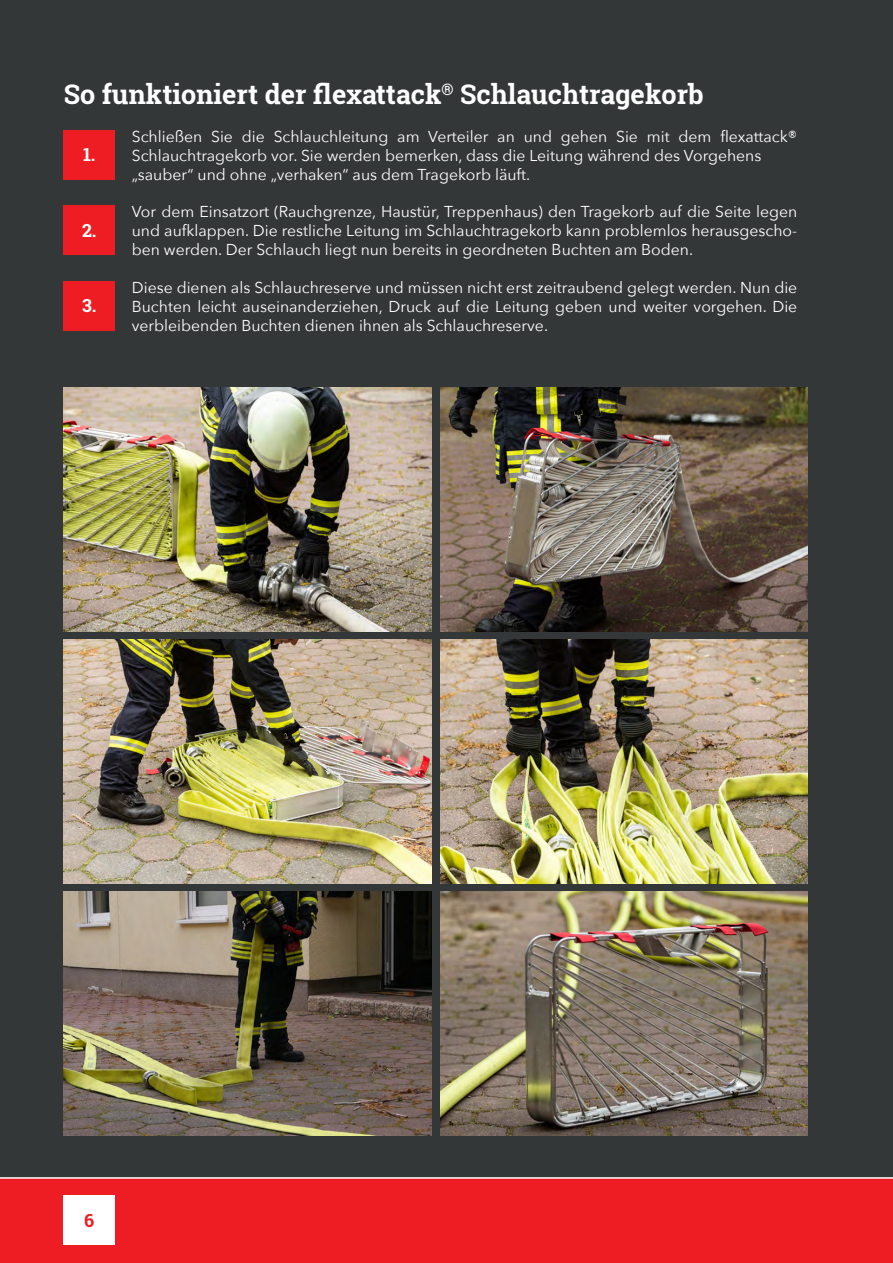
<style>
.page{position:relative;width:893px;height:1263px;background:#fff}
.page>*{position:absolute;margin:0;border:0;box-sizing:border-box;transform-origin:0 0}
.t1{font:700 27px "Roboto Slab";color:#fff}
.t2{font:700 18px "Roboto Slab";color:#fff}
.t3{font:700 18px "Roboto Slab";color:#ee1d23}
.t4{font:15.75px/18.9px "Avenir Next";color:#fff;text-align:justify}
</style>
<div class="page">
<div style="left:0;top:0;width:893px;height:1178px;background:#343738"></div>
<img style="left:440px;top:387px;width:368px;height:244px">
<img style="left:440px;top:640px;width:368px;height:243px">
<img style="left:440px;top:892px;width:368px;height:243px">
<img style="left:64px;top:387px;width:368px;height:244px">
<img style="left:64px;top:640px;width:368px;height:243px">
<img style="left:64px;top:892px;width:368px;height:243px">
<div style="left:64px;top:130px;width:51px;height:50px;background:#ee1d23"></div>
<div style="left:64px;top:205px;width:51px;height:50px;background:#ee1d23"></div>
<div style="left:64px;top:281px;width:51px;height:50px;background:#ee1d23"></div>
<div style="left:0;top:1177px;width:893px;height:86px;background:#ee1d23"></div>
<div style="left:64px;top:1195px;width:51px;height:50px;background:#fff"></div>
<h1 class="t1" style="left:64px;top:76px;width:641px">So funktioniert der flexattack<sup>®</sup> Schlauchtragekorb</h1>
<p class="t2" style="left:83px;top:142px;width:14px">1.</p>
<p class="t4" style="left:132px;top:126px;width:667px;text-align:left">Schließen Sie die Schlauchleitung am Verteiler an und gehen Sie mit dem flexattack®<br>Schlauchtragekorb vor. Sie werden bemerken, dass die Leitung während des Vorgehens „sauber“ und ohne „verhaken“ aus dem Tragekorb läuft.</p>
<p class="t4" style="left:132px;top:202px;width:667px">Vor dem Einsatzort (Rauchgrenze, Haustür, Treppenhaus) den Tragekorb auf die Seite legen und aufklappen. Die restliche Leitung im Schlauchtragekorb kann problemlos herausgescho&shy;ben werden. Der Schlauch liegt nun bereits in geordneten Buchten am Boden.</p>
<p class="t4" style="left:132px;top:277px;width:667px">Diese dienen als Schlauchreserve und müssen nicht erst zeitraubend gelegt werden. Nun die Buchten leicht auseinanderziehen, Druck auf die Leitung geben und weiter vorgehen. Die verbleibenden Buchten dienen ihnen als Schlauchreserve.</p>
<p class="t2" style="left:82px;top:218px;width:16px">2.</p>
<p class="t2" style="left:82px;top:293px;width:16px">3.</p>
<p class="t3" style="left:84px;top:1208px;width:12px">6</p>
</div>
